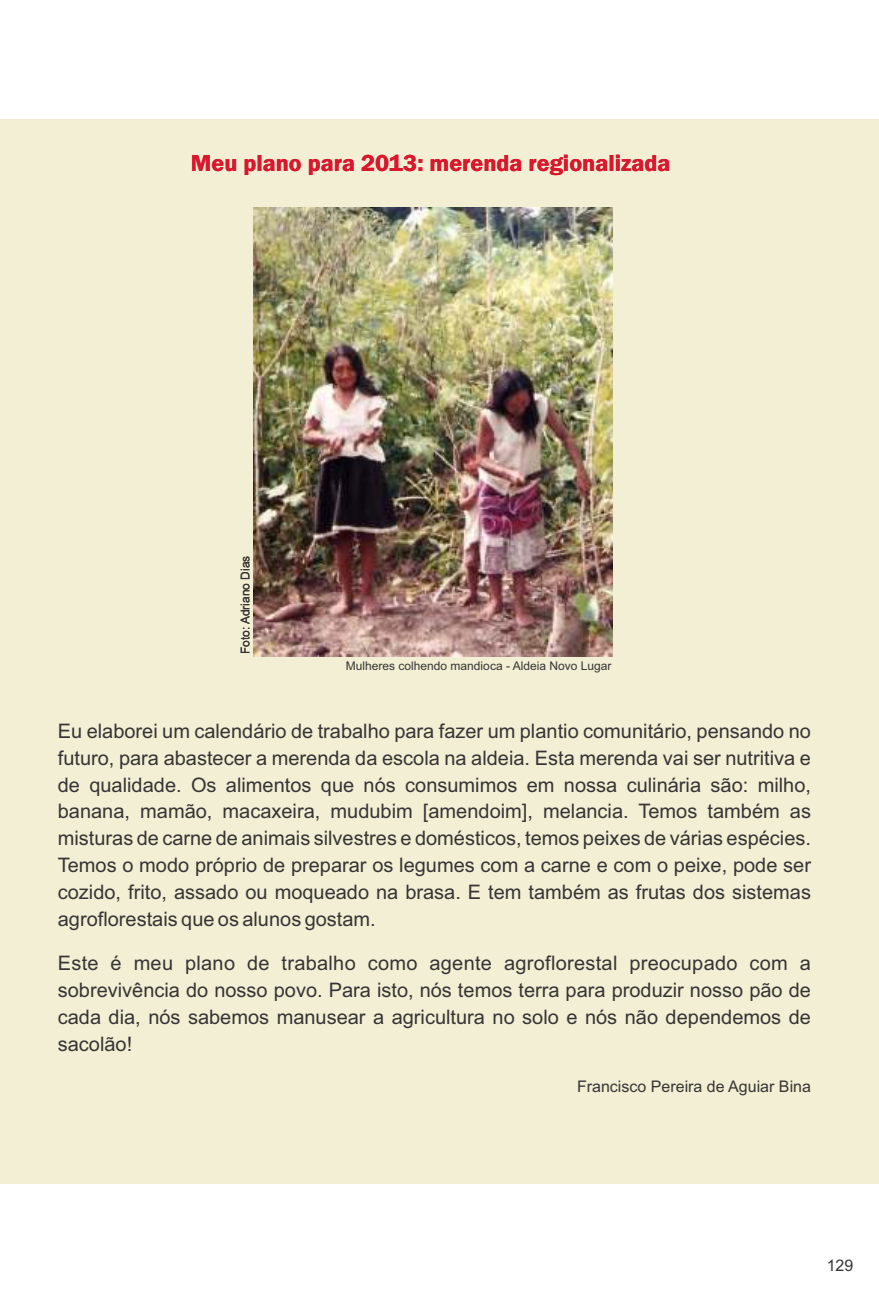
<style>
.page{position:relative;width:879px;height:1304px;background:#fff}
.page>*{position:absolute;margin:0;border:0;box-sizing:border-box;transform-origin:0 0}
.t1{font:600 24px "Franklin Gothic";color:#d9182e}
.t2{font:20px/26.8px "Arial";color:#373435;text-align:justify}
.t3{font:16px "Arial";color:#373435}
.t4{font:12px "Arial";color:#373435}
</style>
<div class="page">
<div style="left:0;top:120px;width:878px;height:1064px;background:#f2efd4"></div>
<img style="left:253px;top:208px;width:359px;height:448px">
<p class="t1" style="left:191px;top:155px;width:481px">Meu plano para 2013: merenda regionalizada</p>
<p class="t4" style="left:241px;top:654px;width:100px;rotate:-90deg">Foto: Adriano Dias</p>
<p class="t4" style="left:346px;top:662px;width:267px">Mulheres colhendo mandioca - Aldeia Novo Lugar</p>
<p class="t2" style="left:58px;top:719px;width:755px">Eu elaborei um calendário de trabalho para fazer um plantio comunitário, pensando no futuro, para abastecer a merenda da escola na aldeia. Esta merenda vai ser nutritiva e de qualidade. Os alimentos que nós consumimos em nossa culinária são: milho, banana, mamão, macaxeira, mudubim [amendoim], melancia. Temos também as misturas de carne de animais silvestres e domésticos, temos peixes de várias espécies.<br>Temos o modo próprio de preparar os legumes com a carne e com o peixe, pode ser cozido, frito, assado ou moqueado na brasa. E tem também as frutas dos sistemas agroflorestais que os alunos gostam.</p>
<p class="t2" style="left:58px;top:952px;width:755px">Este é meu plano de trabalho como agente agroflorestal preocupado com a sobrevivência do nosso povo. Para isto, nós temos terra para produzir nosso pão de cada dia, nós sabemos manusear a agricultura no solo e nós não dependemos de sacolão!</p>
<p class="t3" style="left:577px;top:1080px;width:235px">Francisco Pereira de Aguiar Bina</p>
<p class="t3" style="left:826px;top:1259px;width:28px">129</p>
</div>
